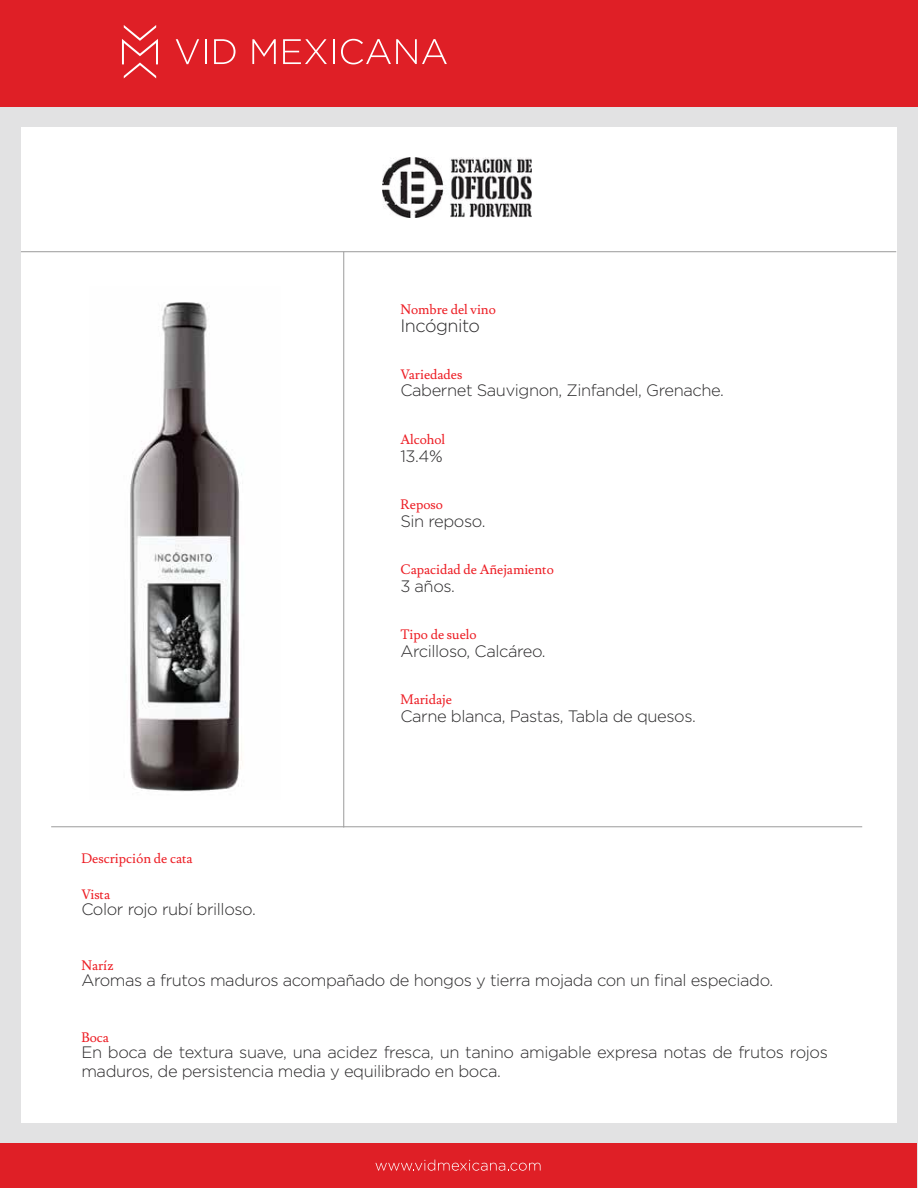
<style>
.page{position:relative;width:918px;height:1188px;background:#fff}
.page>*{position:absolute;margin:0;border:0;box-sizing:border-box;transform-origin:0 0}
.t1{font:300 18px "Gotham";letter-spacing:-.025em;color:#2b2a2b}
.t2{font:300 16.5px/19.8px "Gotham";letter-spacing:-.025em;color:#2b2a2b}
.t3{font:13.5px "Lusitana";color:#ed1d24}
</style>
<div class="page">
<div style="left:0;top:75px;width:918px;height:1113px;background:#e2e2e3"></div>
<div style="left:21px;top:128px;width:875px;height:995px;background:#fff"></div>
<hr style="left:21px;top:251px;width:875px;height:1px;background:#9b9b9b">
<hr style="left:344px;top:252px;width:1px;height:575px;background:#9b9b9b">
<hr style="left:51px;top:827px;width:811px;height:1px;background:#9b9b9b">
<div style="left:0;top:0;width:918px;height:107px;background:#df1f26"></div>
<svg style="left:176px;top:39px;width:23px;height:25px"></svg>
<svg style="left:205px;top:39px;width:1px;height:25px"></svg>
<svg style="left:214px;top:39px;width:22px;height:25px"></svg>
<svg style="left:252px;top:39px;width:24px;height:25px"></svg>
<svg style="left:283px;top:39px;width:44px;height:25px"></svg>
<svg style="left:333px;top:39px;width:1px;height:25px"></svg>
<svg style="left:341px;top:39px;width:106px;height:25px"></svg>
<svg style="left:122px;top:25px;width:36px;height:53px"></svg>
<div style="left:0;top:1144px;width:917px;height:44px;background:#df1f26"></div>
<svg style="left:375px;top:1160px;width:166px;height:11px"></svg>
<img style="left:383px;top:157px;width:148px;height:61px">
<img style="left:130px;top:302px;width:112px;height:490px">
<p class="t3" style="left:400px;top:301px;width:97px">Nombre del vino</p>
<p class="t1" style="left:400px;top:314px;width:81px">Incógnito</p>
<p class="t3" style="left:400px;top:366px;width:64px">Variedades</p>
<p class="t2" style="left:400px;top:380px;width:325px">Cabernet Sauvignon, Zinfandel, Grenache.</p>
<p class="t3" style="left:400px;top:431px;width:46px">Alcohol</p>
<p class="t2" style="left:400px;top:445px;width:44px">13.4%</p>
<p class="t3" style="left:400px;top:496px;width:44px">Reposo</p>
<p class="t2" style="left:400px;top:511px;width:87px">Sin reposo.</p>
<p class="t3" style="left:400px;top:561px;width:155px">Capacidad de Añejamiento</p>
<p class="t2" style="left:400px;top:576px;width:56px">3 años.</p>
<p class="t3" style="left:400px;top:626px;width:78px">Tipo de suelo</p>
<p class="t2" style="left:400px;top:641px;width:147px">Arcilloso, Calcáreo.</p>
<p class="t3" style="left:400px;top:691px;width:53px">Maridaje</p>
<p class="t3" style="left:81px;top:850px;width:113px">Descripción de cata</p>
<p class="t3" style="left:81px;top:886px;width:30px">Vista</p>
<p class="t2" style="left:81px;top:899px;width:176px">Color rojo rubí brilloso.</p>
<p class="t3" style="left:81px;top:958px;width:34px">Naríz</p>
<p class="t2" style="left:400px;top:706px;width:297px">Carne blanca, Pastas, Tabla de quesos.</p>
<p class="t2" style="left:81px;top:969px;width:693px">Aromas a frutos maduros acompañado de hongos y tierra mojada con un final especiado.</p>
<p class="t3" style="left:81px;top:1029px;width:29px">Boca</p>
<p class="t2" style="left:81px;top:1041px;width:748px">En boca de textura suave, una acidez fresca, un tanino amigable expresa notas de frutos rojos maduros, de persistencia media y equilibrado en boca.</p>
</div>
